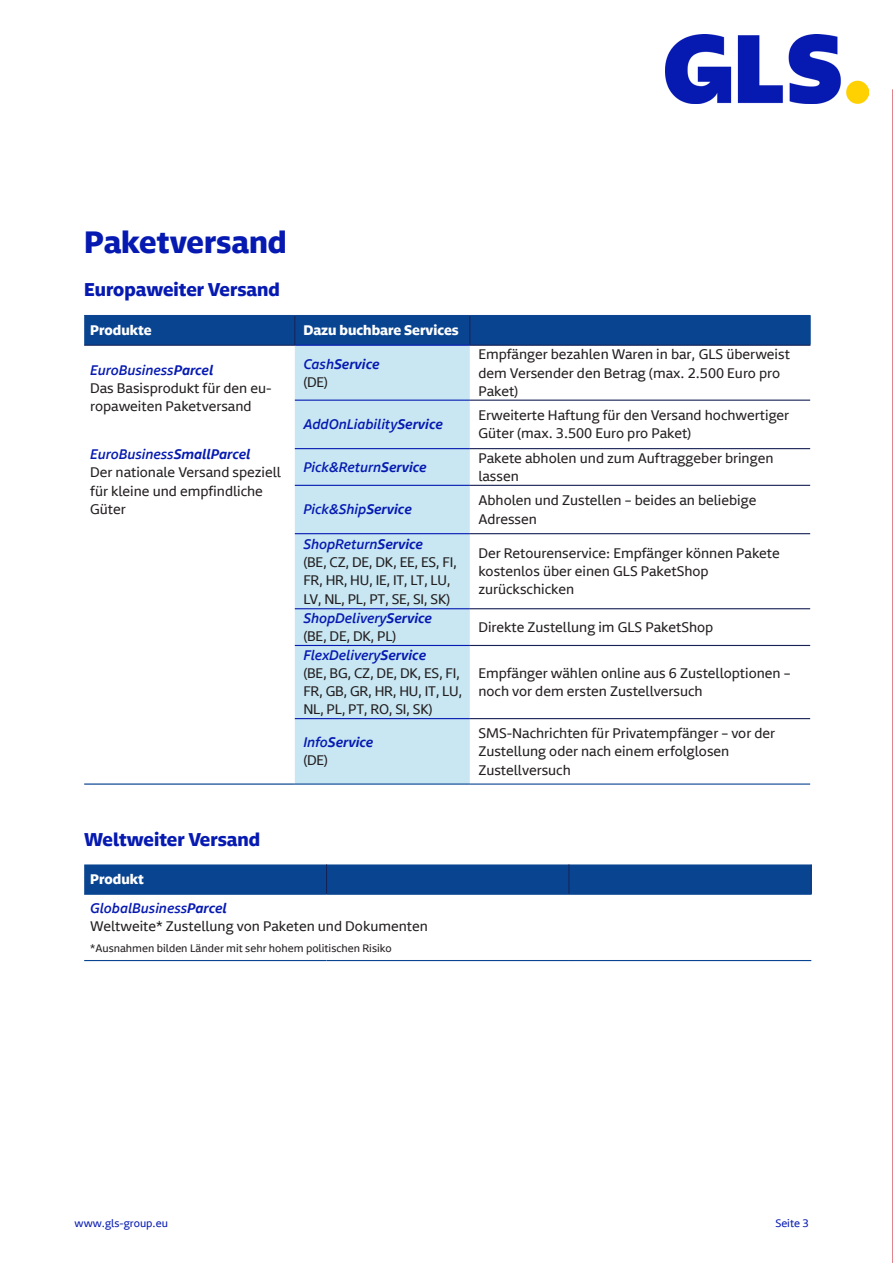
<style>
.page{position:relative;width:893px;height:1263px;background:#fff}
.page>*{position:absolute;margin:0;border:0;box-sizing:border-box;transform-origin:0 0}
.t1{font:700 30px "Newson GLSDTP";color:#061ab1}
.t2{font:700 18px "Newson GLSDTP";color:#061ab1}
.t3{font:13.5px/18.3px "Newson GLSDTP";color:#231f20}
.t4{font:13.5px/18.3px "Newson GLSDTP";letter-spacing:-.02em;color:#231f20}
.t5{font:italic 500 13.5px/28.3px "Newson GLSDTP";color:#061ab1}
.t6{font:italic 600 13.5px/18.3px "Newson GLSDTP";color:#061ab1}
.t7{font:700 13.5px "Newson GLSDTP";color:#fff}
.t8{font:10.5px "Newson GLSDTP";color:#231f20}
.t9{font:10.5px "Newson GLSDTP";color:#061ab1}
.s1{font-weight:500;font-style:italic;color:#061ab1}
.s2{font-weight:600;font-style:italic;color:#061ab1}
.s3{font-weight:500}
.s4{font-weight:400;font-style:normal;color:#231f20}
.s5{font-weight:600}
.s6{font-weight:700;font-style:normal;color:#fff}
</style>
<div class="page">
<hr style="left:892px;top:89px;width:1px;height:1174px;background:#c20e1a">
<div style="left:295px;top:346px;width:175px;height:437px;background:#c8e7f2"></div>
<svg style="left:470px;top:399px;width:340px;height:321px"></svg>
<hr style="left:84px;top:345px;width:211px;height:1px;background:#172154">
<hr style="left:470px;top:345px;width:340px;height:1px;background:#172154">
<hr style="left:470px;top:400px;width:340px;height:1px;background:#172154">
<hr style="left:470px;top:448px;width:340px;height:1px;background:#172154">
<hr style="left:470px;top:485px;width:340px;height:1px;background:#172154">
<hr style="left:470px;top:533px;width:340px;height:1px;background:#172154">
<hr style="left:470px;top:608px;width:340px;height:1px;background:#172154">
<hr style="left:470px;top:645px;width:340px;height:1px;background:#172154">
<hr style="left:470px;top:718px;width:340px;height:1px;background:#172154">
<div style="left:84px;top:315px;width:727px;height:30px;background:#094491"></div>
<hr style="left:84px;top:783px;width:211px;height:2px;background:#094491">
<hr style="left:295px;top:783px;width:175px;height:2px;background:#094491">
<hr style="left:470px;top:783px;width:340px;height:2px;background:#094491">
<hr style="left:295px;top:345px;width:175px;height:1px;background:#061ab1">
<hr style="left:295px;top:400px;width:175px;height:1px;background:#061ab1">
<hr style="left:295px;top:448px;width:175px;height:1px;background:#061ab1">
<hr style="left:295px;top:485px;width:175px;height:1px;background:#061ab1">
<hr style="left:295px;top:533px;width:175px;height:1px;background:#061ab1">
<hr style="left:295px;top:608px;width:175px;height:1px;background:#061ab1">
<hr style="left:295px;top:645px;width:175px;height:1px;background:#061ab1">
<hr style="left:295px;top:718px;width:175px;height:1px;background:#061ab1">
<div style="left:84px;top:864px;width:727px;height:30px;background:#094491"></div>
<hr style="left:326px;top:864px;width:1px;height:30px;background:#172154">
<hr style="left:569px;top:864px;width:1px;height:30px;background:#172154">
<hr style="left:811px;top:864px;width:1px;height:30px;background:#172154">
<hr style="left:84px;top:894px;width:243px;height:1px;background:#094491">
<hr style="left:327px;top:894px;width:242px;height:1px;background:#094491">
<hr style="left:569px;top:894px;width:243px;height:1px;background:#094491">
<hr style="left:84px;top:960px;width:243px;height:1px;background:#094491">
<hr style="left:327px;top:960px;width:242px;height:1px;background:#094491">
<hr style="left:569px;top:960px;width:242px;height:1px;background:#094491">
<img style="left:665px;top:34px;width:204px;height:69px">
<h1 class="t1" style="left:84px;top:215px;width:204px">Paketversand</h1>
<h2 class="t2" style="left:84px;top:273px;width:197px">Europaweiter Versand</h2>
<p class="t7" style="left:90px;top:318px;width:63px">Produkte</p>
<p class="t7" style="left:303px;top:318px;width:157px">Dazu buchbare Services</p>
<p class="t3" style="left:90px;top:359px;width:183px"><span class="s1">EuroBusiness</span><span class="s2">Parcel<br></span>Das Basisprodukt für den eu&shy;ropaweiten -Paketversand</p>
<p class="t3" style="left:90px;top:443px;width:192px"><span class="s1">EuroBusiness</span><span class="s2">SmallParcel<br></span>Der nationale Versand speziell für kleine und empfindliche<br>Güter</p>
<p class="t6" style="left:303px;top:353px;width:78px"><span class="s3">Cash</span>Service <span class="s4">(DE)</span></p>
<p class="t3" style="left:478px;top:344px;width:313px">Empfänger bezahlen Waren in bar, GLS -überweist dem Versender den Betrag (max. 2.500 Euro pro<br>Paket)</p>
<p class="t5" style="left:303px;top:408px;width:141px">AddOnLiability<span class="s5">Service</span></p>
<p class="t3" style="left:478px;top:404px;width:312px">Erweiterte Haftung für den Versand hochwertiger<br>Güter (max. 3.500 Euro pro Paket)</p>
<p class="t5" style="left:303px;top:451px;width:125px">Pick&amp;Return<span class="s5">Service</span></p>
<p class="t3" style="left:478px;top:447px;width:297px">Pakete abholen und zum Auftraggeber bringen lassen</p>
<p class="t5" style="left:303px;top:494px;width:110px">Pick&amp;Ship<span class="s5">Service</span></p>
<p class="t3" style="left:478px;top:490px;width:279px">Abholen und Zustellen – beides an beliebige<br>Adressen</p>
<p class="t4" style="left:303px;top:533px;width:155px"><span class="s1">ShopReturn</span><span class="s2">Service<br></span>(BE, CZ, DE, DK, EE, ES, FI,<br>FR, HR, HU, IE, IT, LT, LU,<br>LV, NL, PL, PT, SE, SI, SK)</p>
<p class="t3" style="left:478px;top:542px;width:303px">Der Retourenservice: Empfänger können Pakete kostenlos über einen GLS PaketShop zurückschicken</p>
<p class="t3" style="left:303px;top:607px;width:130px"><span class="s1">ShopDelivery</span><span class="s2">Service </span>(BE, DE, DK, PL)</p>
<p class="t3" style="left:478px;top:616px;width:236px">Direkte Zustellung im GLS PaketShop</p>
<p class="t4" style="left:303px;top:644px;width:161px"><span class="s1">FlexDelivery</span><span class="s2">Service<br></span>(BE, BG, CZ, DE, DK, ES, FI,<br>FR, GB, GR, HR, HU, IT, LU,<br>NL, PL, PT, RO, SI, SK)</p>
<p class="t3" style="left:478px;top:662px;width:314px">Empfänger wählen online aus 6 Zustelloptionen – noch vor dem ersten Zustellversuch</p>
<p class="t6" style="left:303px;top:731px;width:72px"><span class="s3">Info</span>Service <span class="s4">(DE)</span></p>
<p class="t3" style="left:478px;top:722px;width:298px">SMS-Nachrichten für Privatempfänger – vor der<br>Zustellung oder nach einem erfolglosen<br>Zustellversuch</p>
<h2 class="t2" style="left:84px;top:822px;width:178px">Weltweiter Versand</h2>
<p class="t5" style="left:90px;top:863px;width:138px"><span class="s6">Produkt<br></span>GlobalBusiness<span class="s5">Parcel</span></p>
<p class="t3" style="left:90px;top:915px;width:339px">Weltweite* Zustellung von Paketen und Dokumenten</p>
<p class="t8" style="left:90px;top:939px;width:303px">*Ausnahmen bilden Länder mit sehr hohem politischen Risiko</p>
<p class="t9" style="left:75px;top:1214px;width:95px">www.gls-group.eu</p>
<p class="t9" style="left:775px;top:1214px;width:35px">Seite 3</p>
</div>
